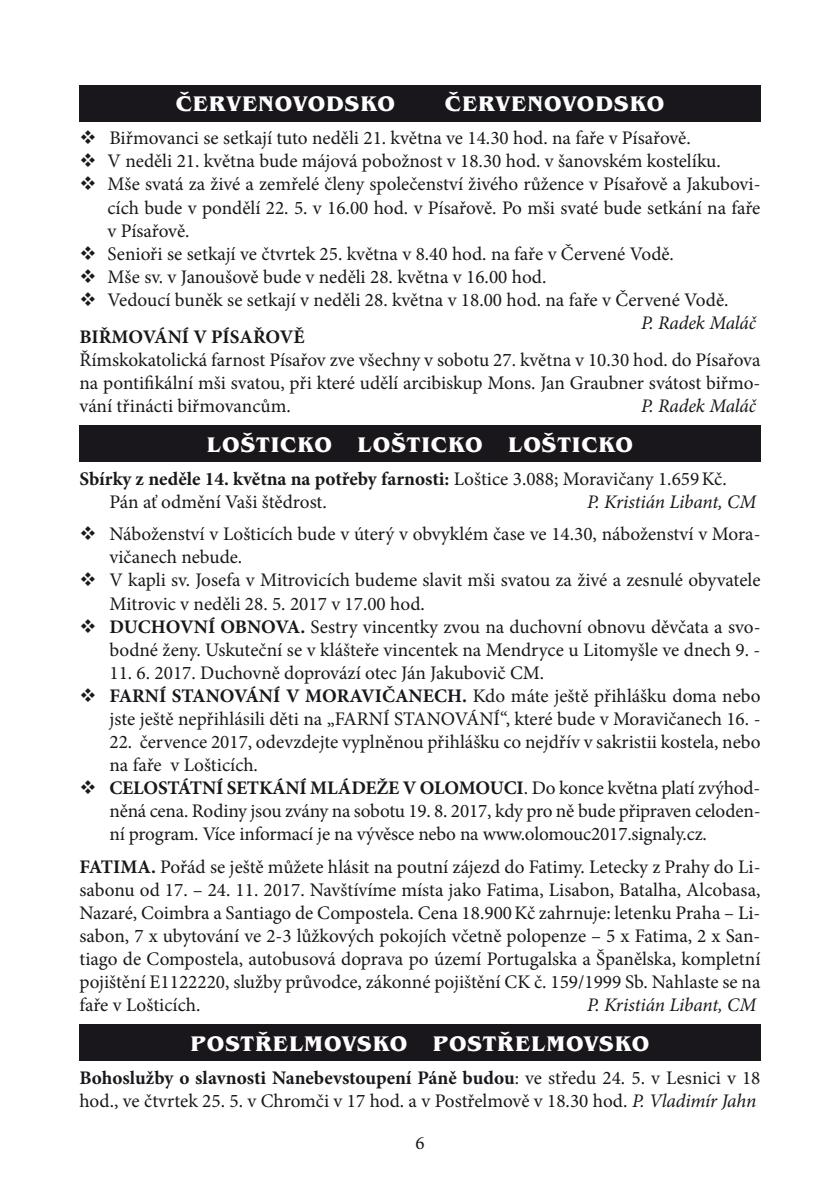
<style>
.page{position:relative;width:840px;height:1191px;background:#fff}
.page>*{position:absolute;margin:0;border:0;box-sizing:border-box;transform-origin:0 0}
.t1{font:700 21.8px "Benguiat Itc TOT";letter-spacing:.045em;color:#fff}
.t2{font:19.2px/23px "Minion Pro";color:#1a171c}
.t3{font:700 19.2px "Minion Pro";letter-spacing:-.005em;color:#1a171c}
.t4{font:italic 19.2px "Minion Pro";letter-spacing:-.01em;color:#1a171c}
.t5{font:19px "Minion Pro";color:#1a171c}
.s1{font-style:italic}
.s2{font-weight:700}
</style>
<div class="page">
<div style="left:79px;top:85px;width:681px;height:36px;background:#1a171c"></div>
<div style="left:79px;top:425px;width:681px;height:36px;background:#1a171c"></div>
<div style="left:79px;top:1024px;width:681px;height:36px;background:#1a171c"></div>
<p class="t1" style="left:176px;top:91px;width:221px">ČERVENOVODSKO</p>
<p class="t1" style="left:444px;top:91px;width:221px">ČERVENOVODSKO</p>
<p class="t2" style="left:79px;top:127px;width:612px">❖ Biřmovanci se setkají tuto neděli 21. května ve 14.30 hod. na faře v Písařově.</p>
<p class="t2" style="left:79px;top:150px;width:642px">❖ V neděli 21. května bude májová pobožnost v 18.30 hod. v šanovském kostelíku.</p>
<p class="t2" style="left:107px;top:173px;width:654px;text-align:justify;text-indent:-28px">❖ Mše svatá za živé a zemřelé členy společenství živého růžence v Písařově a Jakubovi&shy;cích bude v pondělí 22. 5. v 16.00 hod. v Písařově. Po mši svaté bude setkání na faře v Písařově.</p>
<p class="t2" style="left:79px;top:242px;width:595px">❖ Senioři se setkají ve čtvrtek 25. května v 8.40 hod. na faře v Červené Vodě.</p>
<p class="t2" style="left:79px;top:265px;width:468px">❖ Mše sv. v Janoušově bude v neděli 28. května v 16.00 hod.</p>
<p class="t2" style="left:640px;top:288px;width:116px;text-indent:-561px">❖ Vedoucí buněk se setkají v neděli 28. května v 18.00 hod. na faře v Červené Vodě.<br><span class="s1">P. Radek Maláč</span></p>
<p class="t3" style="left:79px;top:323px;width:62px">BIŘMOVÁNÍ</p>
<p class="t3" style="left:193px;top:323px;width:86px">V PÍSAŘOVĚ</p>
<p class="t2" style="left:79px;top:348px;width:682px;text-align:justify">Římskokatolická farnost Písařov zve všechny v sobotu 27. května v 10.30 hod. do Písařova na pontifikální mši svatou, při které udělí arcibiskup Mons. Jan Graubner svátost biřmo&shy;vání třinácti biřmovancům.</p>
<p class="t4" style="left:640px;top:393px;width:116px">P. Radek Maláč</p>
<p class="t1" style="left:207px;top:432px;width:427px">LOŠTICKO LOŠTICKO LOŠTICKO</p>
<p class="t2" style="left:109px;top:467px;width:618px;text-indent:-30px"><span class="s2">Sbírky z neděle 14. května na potřeby farnosti:</span> Loštice 3.088; Moravičany 1.659Kč.<br>Pán ať odmění Vaši štědrost.</p>
<p class="t4" style="left:586px;top:488px;width:170px">P. Kristián Libant, CM</p>
<p class="t2" style="left:109px;top:523px;width:652px;text-indent:-30px">❖ Náboženství v Lošticích bude v úterý v obvyklém čase ve 14.30, náboženství v Mora&shy;vičanech nebude.</p>
<p class="t2" style="left:109px;top:569px;width:652px;text-indent:-30px">❖ V kapli sv. Josefa v Mitrovicích budeme slavit mši svatou za živé a zesnulé obyvatele<br>Mitrovic v neděli 28. 5. 2017 v 17.00 hod.</p>
<p class="t3" style="left:79px;top:613px;width:100px">❖ DUCHOVNÍ</p>
<p class="t3" style="left:220px;top:613px;width:42px">OBNOV</p>
<p class="t2" style="left:109px;top:615px;width:652px;text-align:right"><span class="s2">A.</span> Sestry vincentky zvou na duchovní obnovu děvčata a svo-<br>bodné ženy. Uskuteční se v klášteře vincentek na Mendryce u Litomyšle ve dnech 9. -</p>
<p class="t2" style="left:109px;top:661px;width:436px">11. 6. 2017. Duchovně doprovází otec Ján Jakubovič CM.</p>
<p class="t3" style="left:79px;top:682px;width:140px">❖ FARNÍ STANOVÁNÍ</p>
<p class="t2" style="left:109px;top:684px;width:652px;text-align:right"><span class="s2">V MORAVIČANECH.</span> Kdo máte ještě přihlášku doma nebo<br>jste ještě nepřihlásili děti na „FARNÍ STANOVÁNÍ“, které bude v Moravičanech 16. -</p>
<p class="t2" style="left:109px;top:730px;width:652px">22. července 2017, odevzdejte vyplněnou přihlášku co nejdřív v sakristii kostela, nebo na faře v Lošticích.</p>
<p class="t3" style="left:79px;top:774px;width:55px">❖ CELOSTÁTNÍ</p>
<p class="t3" style="left:227px;top:774px;width:13px">SETKÁNÍ</p>
<p class="t3" style="left:310px;top:774px;width:31px">MLÁDE</p>
<p class="t3" style="left:376px;top:774px;width:57px">ŽEVOLO</p>
<p class="t2" style="left:109px;top:776px;width:652px;text-align:justify;text-indent:349px"><span class="s2">MOUCi</span>. Do konce května platí zvýhod&shy;něná cena. Rodiny jsou zvány na sobotu 19. 8. 2017, kdy pro ně bude připraven celoden&shy;ní program. Více informací je na vývěsce nebo na www.olomouc2017.signaly.cz.</p>
<p class="t2" style="left:79px;top:855px;width:682px;text-align:justify"><span class="s2">FATIMA.</span> Pořád se ještě můžete hlásit na poutní zájezd do Fatimy. Letecky z Prahy do Li&shy;sabonu od 17. – 24. 11. 2017. Navštívíme místa jako Fatima, Lisabon, Batalha, Alcobasa, Nazaré, Coimbra a Santiago de Compostela. Cena 18.900Kč zahrnuje: letenku Praha – Li&shy;sabon, 7 x ubytování ve 2-3 lůžkových pokojích včetně polopenze – 5 x Fatima, 2 x San&shy;tiago de Compostela, autobusová doprava po území Portugalska a Španělska, kompletní pojištění E1122220, služby průvodce, zákonné pojištění CK č. 159/1999 Sb. Nahlaste se na faře v Lošticích.</p>
<p class="t4" style="left:586px;top:991px;width:170px">P. Kristián Libant, CM</p>
<p class="t1" style="left:190px;top:1030px;width:460px">POSTŘELMOVSKO POSTŘELMOVSKO</p>
<p class="t2" style="left:79px;top:1066px;width:682px"><span class="s2">Bohoslužby o slavnosti Nanebevstoupení Páně budou</span>: ve středu 24. 5. v Lesnici v 18 hod., ve čtvrtek 25. 5. v Chromči v 17 hod. a v Postřelmově v 18.30 hod. <span class="s1">P. Vladimír Jahn</span></p>
<p class="t5" style="left:415px;top:1130px;width:11px">6</p>
</div>
